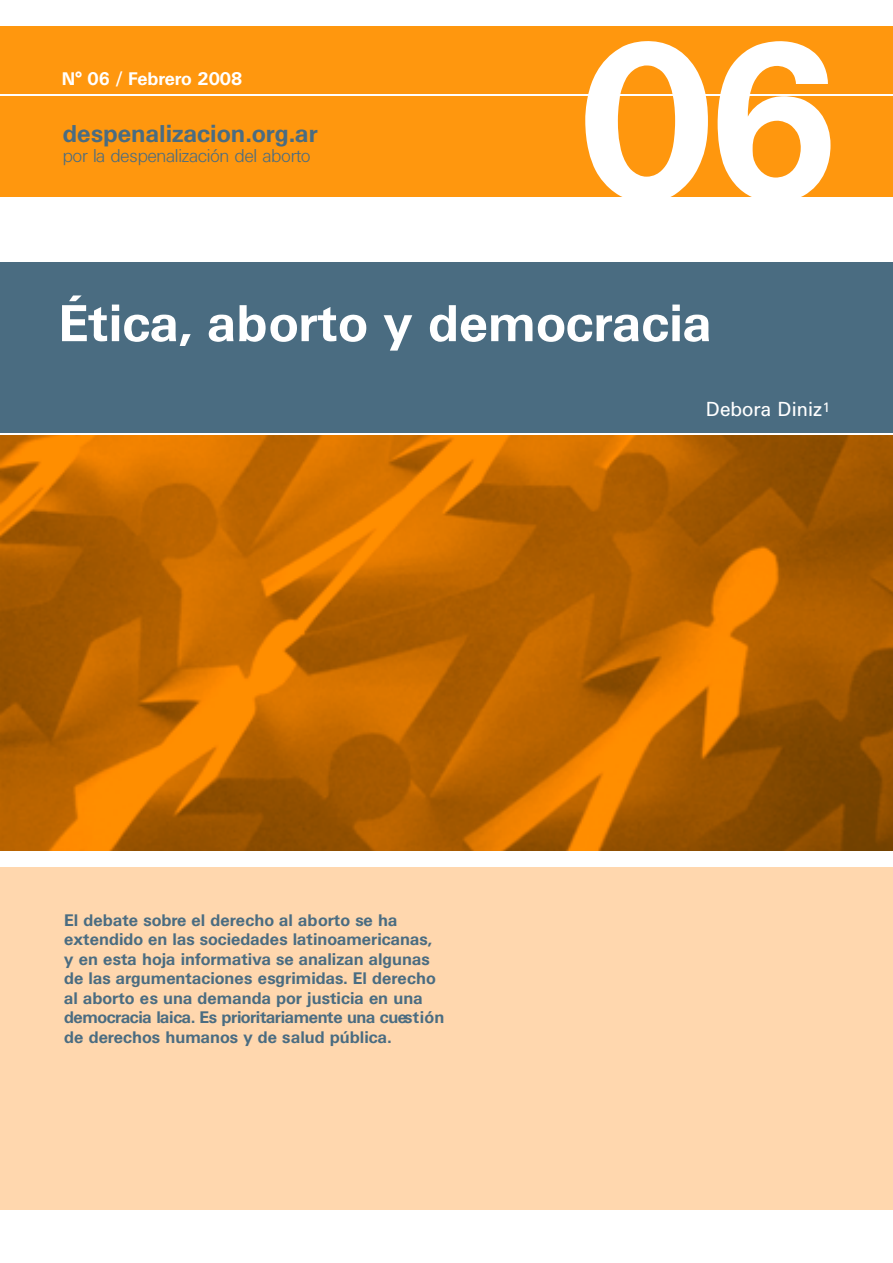
<style>
.page{position:relative;width:893px;height:1263px;background:#fff}
.page>*{position:absolute;margin:0;border:0;box-sizing:border-box;transform-origin:0 0}
.t1{font:700 217.5px "Univers BQ";color:#fff}
.t2{font:700 51px "Univers BQ";color:#fff}
.t3{font:700 24px "Univers BQ";color:#4a6c81}
.t4{font:20.1px "Univers BQ";color:#fff}
.t5{font:300 18.45px "Univers BQ";letter-spacing:-.025em;color:#4a6c81}
.t6{font:700 18px "Univers BQ";color:#fff}
.t7{font:700 16.5px/19.5px "Univers BQ";color:#4a6c81}
</style>
<div class="page">
<div style="left:0;top:26px;width:893px;height:170px;background:#ff970e"></div>
<div style="left:0;top:868px;width:893px;height:342px;background:#ffd7ae"></div>
<div style="left:0;top:263px;width:893px;height:170px;background:#4a6c81"></div>
<hr style="left:0;top:94px;width:893px;height:2px;background:#fff">
<img style="left:0;top:435px;width:893px;height:415px">
<p class="t6" style="left:62px;top:68px;width:182px">N° 06 / Febrero 2008</p>
<h3 class="t3" style="left:63px;top:120px;width:256px">despenalizacion.org.ar</h3>
<p class="t5" style="left:63px;top:146px;width:250px">por la despenalización del aborto</p>
<h1 class="t1" style="left:578px;top:-2px;width:265px">0 6</h1>
<h2 class="t2" style="left:58px;top:294px;width:655px">Ética, aborto y democracia</h2>
<p class="t7" style="left:64px;top:910px;width:382px">El debate sobre el derecho al aborto se ha extendido en las sociedades latinoamericanas, y en esta hoja informativa se analizan algunas de las argumentaciones esgrimidas. El derecho al aborto es una demanda por justicia en una democracia laica. Es prioritariamente una cues t ió n de derechos humanos y de salud pública.</p>
<p class="t4" style="left:706px;top:398px;width:127px">Debora Diniz<sup>1</sup></p>
</div>
